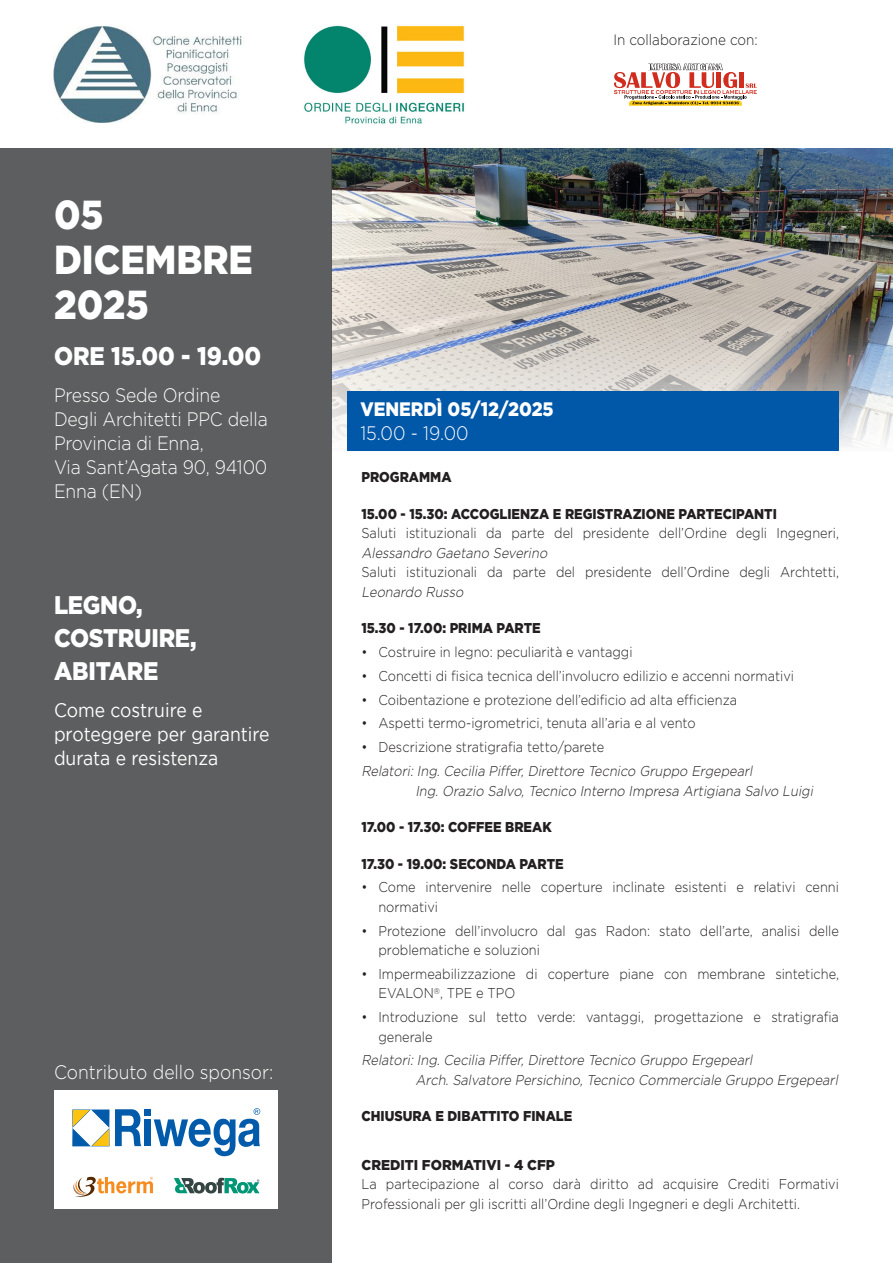
<style>
.page{position:relative;width:893px;height:1263px;background:#fff}
.page>*{position:absolute;margin:0;border:0;box-sizing:border-box;transform-origin:0 0}
.t1{font:900 40.5px "Gotham";color:#fff;scale:.9 1}
.t2{font:900 25.5px/33px "Gotham";letter-spacing:-.01em;color:#fff;scale:.9 1}
.t3{font:300 19.5px/24px "Gotham";letter-spacing:-.01em;color:#fff;scale:.9 1}
.t4{font:19.5px/24px "Gotham";color:#fff;scale:.9 1}
.t5{font:900 19.5px "Gotham";color:#fff;scale:.9 1}
.t6{font:300 15px "Gotham";color:#231f20;scale:.9 1}
.t7{font:300 14.25px/19.5px "Gotham";color:#231f20;scale:.9 1}
.t8{font:italic 300 14.25px "Gotham";color:#231f20;scale:.9 1}
.t9{font:900 14.25px "Gotham";color:#231f20;scale:.9 1}
.t10{font:900 14.25px "Gotham";color:#231f20;scale:.95 1}
.s1{font-style:italic}
</style>
<div class="page">
<img style="left:332px;top:149px;width:561px;height:299px">
<div style="left:0;top:149px;width:332px;height:1114px;background:#5d5e5f"></div>
<div style="left:54px;top:1090px;width:224px;height:119px;background:#fff"></div>
<svg style="left:72px;top:1108px;width:188px;height:48px"></svg>
<svg style="left:174px;top:1178px;width:86px;height:15px"></svg>
<svg style="left:73px;top:1177px;width:80px;height:20px"></svg>
<div style="left:348px;top:391px;width:491px;height:60px;background:#0157a8"></div>
<img style="left:54px;top:26px;width:188px;height:97px">
<svg style="left:614px;top:64px;width:143px;height:42px"></svg>
<img style="left:304px;top:24px;width:162px;height:100px">
<p class="t1" style="left:54px;top:192px;width:57px">05</p>
<p class="t1" style="left:54px;top:237px;width:223px">DICEMBRE</p>
<p class="t1" style="left:54px;top:282px;width:107px">2025</p>
<p class="t2" style="left:54px;top:339px;width:232px">ORE 15.00 - 19.00</p>
<p class="t3" style="left:54px;top:383px;width:239px">Presso Sede Ordine<br>Degli Architetti PPC della<br>Provincia di Enna,</p>
<p class="t3" style="left:54px;top:455px;width:239px">Via Sant’Agata 90, 94100<br>Enna (EN)</p>
<p class="t2" style="left:54px;top:588px;width:160px">LEGNO,<br>COSTRUIRE,<br>ABITARE</p>
<p class="t4" style="left:54px;top:697px;width:241px">Come costruire e proteggere per garantire durata e resistenza</p>
<p class="t3" style="left:54px;top:1059px;width:245px">Contributo dello sponsor:</p>
<p class="t6" style="left:613px;top:31px;width:162px">In collaborazione con:</p>
<p class="t5" style="left:360px;top:398px;width:216px">VENERDÌ 05/12/2025</p>
<p class="t3" style="left:360px;top:421px;width:122px">15.00 - 19.00</p>
<p class="t9" style="left:361px;top:469px;width:102px">PROGRAMMA</p>
<p class="t9" style="left:361px;top:506px;width:463px">15.00 - 15.30: ACCOGLIENZA E REGISTRAZIONE PARTECIPANTI</p>
<p class="t7" style="left:361px;top:523px;width:532px">Saluti istituzionali da parte del presidente dell’Ordine degli Ingegneri,<br><span class="s1">Alessandro Gaetano Severino</span></p>
<p class="t7" style="left:361px;top:562px;width:532px">Saluti istituzionali da parte del presidente dell’Ordine degli Archtetti,<br><span class="s1">Leonardo Russo</span></p>
<p class="t9" style="left:361px;top:620px;width:201px">15.30 - 17.00: PRIMA PARTE</p>
<p class="t7" style="left:361px;top:642px;width:303px">• Costruire in legno: peculiarità e vantaggi</p>
<p class="t7" style="left:361px;top:666px;width:482px">• Concetti di fisica tecnica dell’involucro edilizio e accenni normativi</p>
<p class="t7" style="left:361px;top:690px;width:419px">• Coibentazione e protezione dell’edificio ad alta efficienza</p>
<p class="t7" style="left:361px;top:713px;width:373px">• Aspetti termo-igrometrici, tenuta all’aria e al vento</p>
<p class="t7" style="left:361px;top:737px;width:271px">• Descrizione stratigrafia tetto/parete</p>
<p class="t8" style="left:361px;top:763px;width:439px">Relatori: Ing. Cecilia Piffer, Direttore Tecnico Gruppo Ergepearl</p>
<p class="t8" style="left:415px;top:783px;width:446px">Ing. Orazio Salvo, Tecnico Interno Impresa Artigiana Salvo Luigi</p>
<p class="t9" style="left:361px;top:819px;width:213px">17.00 - 17.30: COFFEE BREAK</p>
<p class="t9" style="left:361px;top:855px;width:226px">17.30 - 19.00: SECONDA PARTE</p>
<p class="t7" style="left:378px;top:877px;width:513px;text-indent:-17px">• Come intervenire nelle coperture inclinate esistenti e relativi cenni normativi</p>
<p class="t7" style="left:378px;top:920px;width:513px;text-indent:-17px">• Protezione dell’involucro dal gas Radon: stato dell’arte, analisi delle problematiche e soluzioni</p>
<p class="t7" style="left:378px;top:964px;width:513px;text-indent:-17px">• Impermeabilizzazione di coperture piane con membrane sintetiche,<br>EVALON<sup>®</sup>, TPE e TPO</p>
<p class="t7" style="left:378px;top:1007px;width:513px;text-indent:-17px">• Introduzione sul tetto verde: vantaggi, progettazione e stratigrafia generale</p>
<p class="t8" style="left:361px;top:1052px;width:439px">Relatori: Ing. Cecilia Piffer, Direttore Tecnico Gruppo Ergepearl</p>
<p class="t8" style="left:415px;top:1072px;width:474px">Arch. Salvatore Persichino, Tecnico Commerciale Gruppo Ergepearl</p>
<p class="t9" style="left:361px;top:1108px;width:236px">CHIUSURA E DIBATTITO FINALE</p>
<p class="t10" style="left:361px;top:1157px;width:205px">CREDITI FORMATIVI - 4 CFP</p>
<p class="t7" style="left:361px;top:1174px;width:532px">La partecipazione al corso darà diritto ad acquisire Crediti Formativi<br>Professionali per gli iscritti all’Ordine degli Ingegneri e degli Architetti.</p>
</div>
